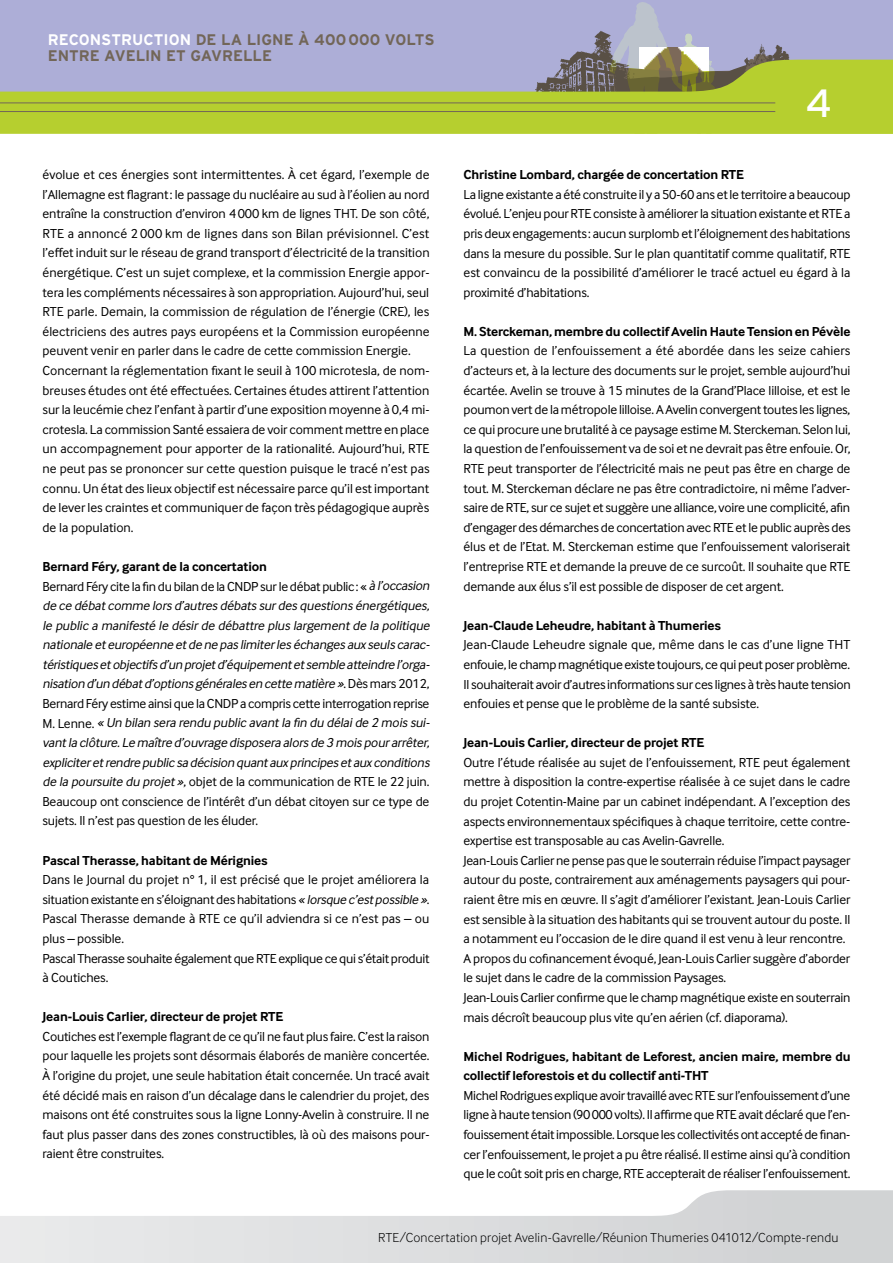
<style>
.page{position:relative;width:893px;height:1263px;background:#fff}
.page>*{position:absolute;margin:0;border:0;box-sizing:border-box;transform-origin:0 0}
.t1{font:39.3px "Interstate";color:#fff}
.t2{font:700 15.3px/16.4px "Interstate";color:#726658}
.t3{font:13.5px/19.6px "Inter Face";letter-spacing:-.01em;color:#000;text-align:justify}
.t4{font:italic 13.5px/19.6px "Inter Face";letter-spacing:-.02em;color:#000}
.t5{font:700 13.5px/19.6px "Inter Face";letter-spacing:-.01em;color:#000}
.t6{font:300 13.5px "Inter Face";letter-spacing:.015em;color:#000}
.s1{color:#fff}
.s2{font-weight:700;font-style:normal}
.s3{font-style:normal}
.s4{font-style:italic}
</style>
<div class="page">
<div style="left:0;top:0;width:893px;height:112px;background:#adaed7"></div>
<img style="left:561px;top:31px;width:48px;height:28px">
<svg style="left:609px;top:2px;width:181px;height:57px"></svg>
<svg style="left:0;top:59px;width:893px;height:75px;fill:#b6cf2f"></svg>
<hr style="left:0;top:103px;width:775px;height:1px;background:#726658">
<hr style="left:0;top:111px;width:775px;height:1px;background:#726658">
<svg style="left:0;top:1190px;width:893px;height:73px"></svg>
<p class="t2" style="left:48px;top:31px;width:388px"><span class="s1">RECONSTRUCTION</span> DE LA LIGNE À 400000 VOLTS<br>ENTRE AVELIN ET GAVRELLE</p>
<p class="t3" style="left:43px;top:165px;width:389px;text-align:left">évolue et ces énergies sont intermittentes. à cet égard, l’exemple de l’Allemagne est flagrant: le passage du nucléaire au sud à l’éolien au nord entraîne la construction d’environ 4000 km de lignes THT. De son côté, RTE a annoncé 2 000 km de lignes dans son Bilan prévisionnel. C’est l’effet induit sur le réseau de grand transport d’électricité de la transition énergétique. C’est un sujet complexe, et la commission Energie appor&shy;tera les compléments nécessaires à son appropriation. Aujourd’hui, seul RTE parle. Demain, la commission de régulation de l’énergie (CRE), les électriciens des autres pays européens et la Commission européenne peuvent venir en parler dans le cadre de cette commission Energie.<br>Concernant la réglementation fixant le seuil à 100 microtesla, de nom&shy;breuses études ont été effectuées. Certaines études attirent l’attention sur la leucémie chez l’enfant à partir d’une exposition moyenne à 0,4 mi&shy;crotesla. La commission Santé essaiera de voir comment mettre en place un accompagnement pour apporter de la rationalité. Aujourd’hui, RTE ne peut pas se prononcer sur cette question puisque le tracé n’est pas connu. Un état des lieux objectif est nécessaire parce qu’il est important de lever les craintes et communiquer de façon très pédagogique auprès de la population.</p>
<p class="t4" style="left:43px;top:556px;width:391px"><span class="s2">Bernard Féry, garant de la concertation<br></span><span class="s3">Bernard Féry cite la fin du bilan de la CNDP sur le débat public: «</span> à l’occasion de ce débatcomme lors d’autres débats surdes questions énergétiques, le public a manifesté le désirde débattre plus largementde la politique nationale eteuropéenne etde ne pas limiterles échanges auxseuls carac&shy;téristiquesetobjectifsd’un projetd’équipementetsemble atteindre l’orga&shy;nisation d’un débatd’optionsgénéralesen cette matière »<span class="s3">. D è s m a rs 2 0 1 2 , Bernard Féry estime ainsi que la CNDP a compris cette interrogation reprise M . L e n n e .</span> « Un bilan sera rendu public avantla fin du délaide 2 mois sui&shy;vantla clôture.Le maître d’ouvrage disposera alors de 3 mois pourarrêter, expliciteretrendre public sa décision quantauxprincipesetauxconditions de la poursuite du projet»<span class="s3">, objet de la communication de RTE le 22 juin.<br>Beaucoup ont conscience de l’intérêt d’un débat citoyen sur ce type de sujets. Il n’est pas question de les éluder.</span></p>
<p class="t5" style="left:43px;top:850px;width:227px">Pascal Therasse, habitant de Mérignies</p>
<p class="t3" style="left:43px;top:870px;width:389px;text-align:left">Dans le Journal du projet n° 1, il est précisé que le projet améliorera la situation existante en s’éloignant des habitations <span class="s4">«lorsque c’estpossible»</span>.<br>Pascal Therasse demande à RTE ce qu’il adviendra si ce n’est pas – ou plus – possible.<br>Pascal Therasse souhaite également que RTE explique ce qui s’était produit à Coutiches.</p>
<p class="t5" style="left:43px;top:1007px;width:226px">Jean-Louis Carlier, directeur de projet RTE</p>
<p class="t3" style="left:43px;top:1026px;width:388px">Coutiches est l’exemple flagrant de ce qu’il ne faut plus faire. C’est la raison pour laquelle les projets sont désormais élaborés de manière concertée. à l’origine du projet, une seule habitation était concernée. Un tracé avait été décidé mais en raison d’un décalage dans le calendrier du projet, des maisons ont été construites sous la ligne Lonny-Avelin à construire. Il ne faut plus passer dans des zones constructibles, là où des maisons pour&shy;raient être construites.</p>
<h1 class="t1" style="left:806px;top:81px;width:28px">4</h1>
<p class="t5" style="left:463px;top:165px;width:266px">Christine Lombard, chargée de concertation RTE</p>
<p class="t3" style="left:463px;top:184px;width:389px">La ligne existante a été construite il y a 50-60 ans et le territoire a beaucoup évolué. L’enjeu pour RTE consiste à améliorer la situation existante et RTE a pris deux engagements: aucun surplomb et l’éloignement des habitations dans la mesure du possible. Sur le plan quantitatif comme qualitatif, RTE est convaincu de la possibilité d’améliorer le tracé actuel eu égard à la proximité d’habitations.</p>
<p class="t5" style="left:463px;top:321px;width:388px">M. Sterckeman, membre du collectif Avelin Haute Tension en Pévèle</p>
<p class="t3" style="left:463px;top:341px;width:389px">La question de l’enfouissement a été abordée dans les seize cahiers d’acteurs et, à la lecture des documents sur le projet, semble aujourd’hui écartée. Avelin se trouve à 15 minutes de la Grand’Place lilloise, et est le poumon vert de la métropole lilloise. A Avelin convergent toutes les lignes, ce qui procure une brutalité à ce paysage estime M. Sterckeman. Selon lui, la question de l’enfouissement va de soi et ne devrait pas être enfouie. Or, RTE peut transporter de l’électricité mais ne peut pas être en charge de tout. M. Sterckeman déclare ne pas être contradictoire, ni même l’adver&shy;saire de RTE, sur ce sujet et suggère une alliance, voire une complicité, afin d’engager des démarches de concertation avec RTE et le public auprès des élus et de l’Etat. M. Sterckeman estime que l’enfouissement valoriserait l’entreprise RTE et demande la preuve de ce surcoût. Il souhaite que RTE demande aux élus s’il est possible de disposer de cet argent.</p>
<p class="t5" style="left:463px;top:615px;width:259px">Jean-Claude Leheudre, habitant à Thumeries</p>
<p class="t3" style="left:463px;top:635px;width:389px">Jean-Claude Leheudre signale que, même dans le cas d’une ligne THT enfouie, le champ magnétique existe toujours, ce qui peut poser problème.<br>Il souhaiterait avoir d’autres informations sur ces lignes à très haute tension enfouies et pense que le problème de la santé subsiste.</p>
<p class="t5" style="left:463px;top:733px;width:226px">Jean-Louis Carlier, directeur de projet RTE</p>
<p class="t3" style="left:463px;top:752px;width:388px;text-align:left">Outre l’étude réalisée au sujet de l’enfouissement, RTE peut également mettre à disposition la contre-expertise réalisée à ce sujet dans le cadre du projet Cotentin-Maine par un cabinet indépendant. A l’exception des aspects environnementaux spécifiques à chaque territoire, cette contre&shy;expertise est transposable au cas Avelin-Gavrelle.<br>Jean-Louis Carlier ne pense pas que le souterrain réduise l’impact paysager autour du poste, contrairement aux aménagements paysagers qui pour&shy;raient être mis en œuvre. Il s’agit d’améliorer l’existant. Jean-Louis Carlier est sensible à la situation des habitants qui se trouvent autour du poste. Il a notamment eu l’occasion de le dire quand il est venu à leur rencontre.<br>A propos du cofinancement évoqué, Jean-Louis Carlier suggère d’aborder le sujet dans le cadre de la commission Paysages.<br>Jean-Louis Carlier confirme que le champ magnétique existe en souterrain mais décroît beaucoup plus vite qu’en aérien (cf. diaporama).</p>
<p class="t5" style="left:463px;top:1046px;width:389px">Michel Rodrigues, habitant de Leforest, ancien maire, membre du collectif leforestois et du collectif anti-THT</p>
<p class="t3" style="left:463px;top:1085px;width:388px">Michel Rodrigues explique avoir travaillé avec RTE sur l’enfouissement d’une ligne à haute tension (90000 volts). Il affirme que RTE avait déclaré que l’en&shy;fouissement était impossible. Lorsque les collectivités ont accepté de finan&shy;cer l’enfouissement, le projet a pu être réalisé. Il estime ainsi qu’à condition que le coût soit pris en charge, RTE accepterait de réaliser l’enfouissement.</p>
<p class="t6" style="left:378px;top:1230px;width:462px">RTE/Concertation projet Avelin-Gavrelle/Réunion Thumeries 041012/Compte-rendu</p>
</div>
